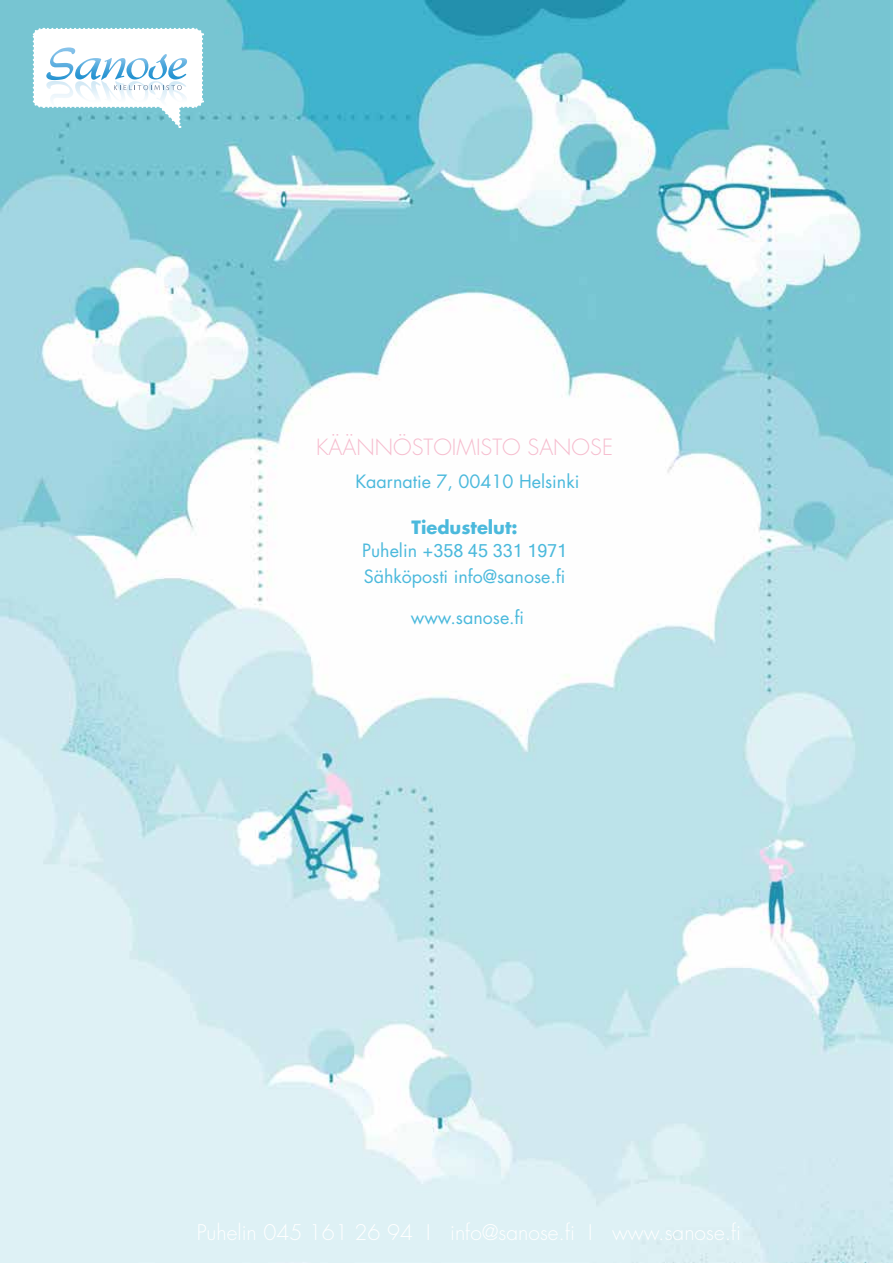
<style>
.page{position:relative;width:893px;height:1263px;background:#fff}
.page>*{position:absolute;margin:0;border:0;box-sizing:border-box;transform-origin:0 0}
.t1{font:300 21.75px "Futura";color:#f6bcce}
.t2{font:300 21px "Futura";color:#fff}
.t3{font:17.85px "Futura";color:#4bb9dc}
.t4{font:700 17.85px/23.2px "Futura";color:#4bb9dc;text-align:center}
.s1{font-weight:400}
.s2{font-family:"Microsoft Sans Serif";font-weight:400}
</style>
<div class="page">
<img style="left:0;top:0;width:893px;height:1263px">
<svg style="left:31px;top:27px;width:173px;height:101px"></svg>
<p class="t1" style="left:316px;top:433px;width:298px">KÄÄNNÖSTOIMISTO SANOSE</p>
<p class="t3" style="left:355px;top:469px;width:226px">Kaarnatie 7, 00410 Helsinki</p>
<p class="t4" style="left:362px;top:515px;width:206px">Tiedustelut:<br><span class="s1">Puhelin +</span><span class="s2">358 45 331 1971</span></p>
<p class="t3" style="left:364px;top:564px;width:203px">Sähköposti info@sanose.fi</p>
<p class="t3" style="left:411px;top:605px;width:115px">www.sanose.fi</p>
<p class="t2" style="left:197px;top:1218px;width:546px">Puhelin 045 161 26 94 I info@sanose.fi I www.sanose.fi</p>
</div>
